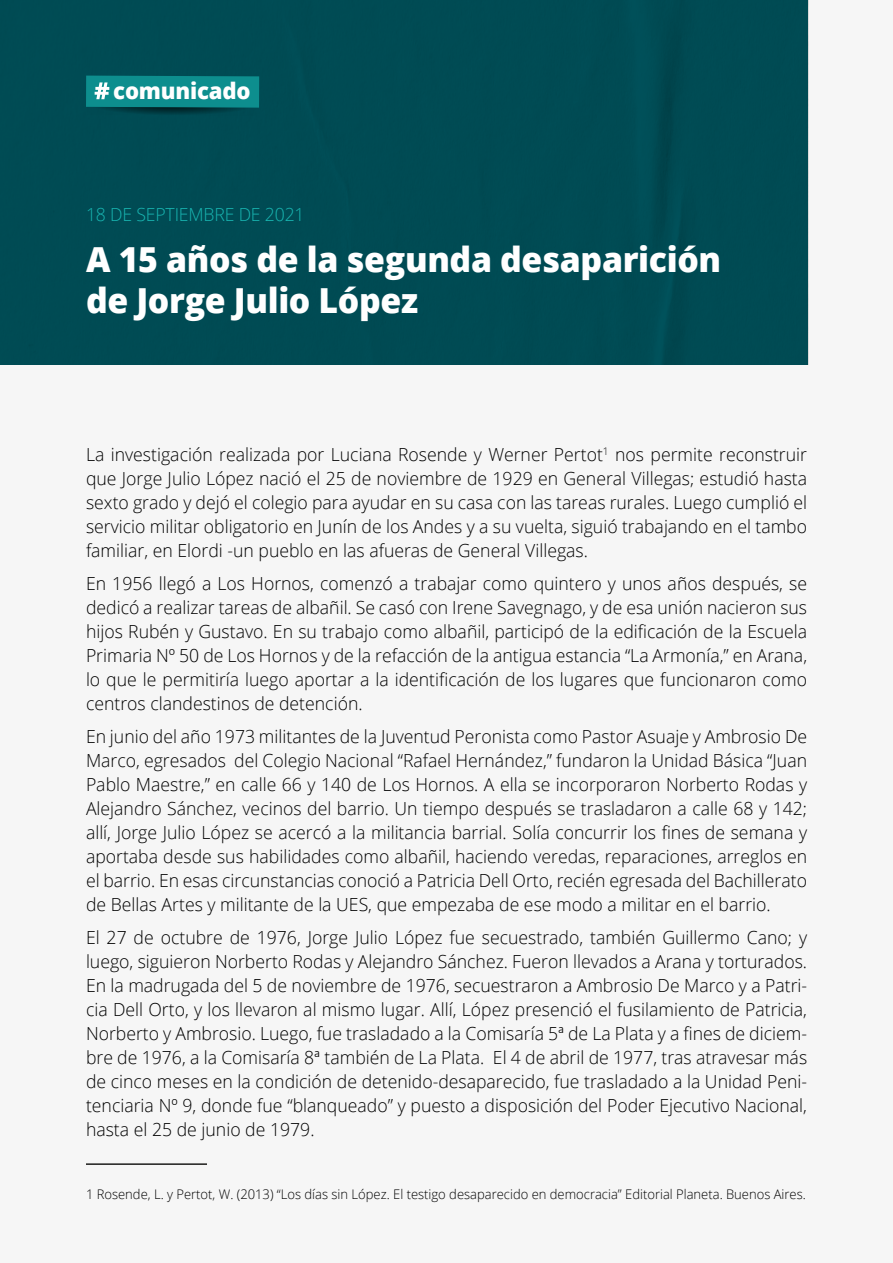
<style>
.page{position:relative;width:893px;height:1263px;background:#f6f6f6}
.page>*{position:absolute;margin:0;border:0;box-sizing:border-box;transform-origin:0 0}
.t1{font:800 34.5px/41.4px "Open Sans";letter-spacing:-.01em;color:#fff}
.t2{font:800 22.65px "Open Sans";letter-spacing:-.01em;color:#fff}
.t3{font:300 18px/24px "Open Sans";color:#000;text-align:justify}
.t4{font:300 18px "Open Sans";letter-spacing:-.01em;color:#18b5b1}
.t5{font:300 13.2px "Open Sans";color:#000}
</style>
<div class="page">
<div style="left:0;top:0;width:808px;height:364px;background:#004b54"></div>
<svg style="left:86px;top:76px;width:173px;height:39px;background:#0f8081"></svg>
<hr style="left:86px;top:1163px;width:121px;height:2px;background:#1d1d1b">
<p class="t2" style="left:113px;top:74px;width:139px">comunicado</p>
<p class="t4" style="left:86px;top:202px;width:220px">18 DE SEPTIEMBRE DE 2021</p>
<h1 class="t1" style="left:86px;top:236px;width:637px">A 15 años de la segunda desaparición de Jorge Julio López</h1>
<p class="t3" style="left:86px;top:442px;width:723px">La investigación realizada por Luciana Rosende y Werner Pertot<sup>1</sup> nos permite reconstruir que Jorge Julio López nació el 25 de noviembre de 1929 en General Villegas; estudió hasta sexto grado y dejó el colegio para ayudar en su casa con las tareas rurales. Luego cumplió el servicio militar obligatorio en Junín de los Andes y a su vuelta, siguió trabajando en el tambo familiar, en Elordi -un pueblo en las afueras de General Villegas.</p>
<p class="t3" style="left:86px;top:571px;width:723px">En 1956 llegó a Los Hornos, comenzó a trabajar como quintero y unos años después, se dedicó a realizar tareas de albañil. Se casó con Irene Savegnago, y de esa unión nacieron sus hijos Rubén y Gustavo. En su trabajo como albañil, participó de la edificación de la Escuela Primaria Nº 50 de Los Hornos y de la refacción de la antigua estancia “La Armonía,” en Arana, lo que le permitiría luego aportar a la identificación de los lugares que funcionaron como centros clandestinos de detención.</p>
<p class="t3" style="left:86px;top:724px;width:723px">En junio del año 1973 militantes de la Juventud Peronista como Pastor Asuaje y Ambrosio De Marco, egresados del Colegio Nacional “Rafael Hernández,” fundaron la Unidad Básica “Juan Pablo Maestre,” en calle 66 y 140 de Los Hornos. A ella se incorporaron Norberto Rodas y Alejandro Sánchez, vecinos del barrio. Un tiempo después se trasladaron a calle 68 y 142; allí, Jorge Julio López se acercó a la militancia barrial. Solía concurrir los fines de semana y aportaba desde sus habilidades como albañil, haciendo veredas, reparaciones, arreglos en el barrio. En esas circunstancias conoció a Patricia Dell Orto, recién egresada del Bachillerato de Bellas Artes y militante de la UES, que empezaba de ese modo a militar en el barrio.</p>
<p class="t3" style="left:86px;top:925px;width:723px">El 27 de octubre de 1976, Jorge Julio López fue secuestrado, también Guillermo Cano; y luego, siguieron Norberto Rodas y Alejandro Sánchez. Fueron llevados a Arana y torturados.<br>En la madrugada del 5 de noviembre de 1976, secuestraron a Ambrosio De Marco y a Patri&shy;cia Dell Orto, y los llevaron al mismo lugar. Allí, López presenció el fusilamiento de Patricia, Norberto y Ambrosio. Luego, fue trasladado a la Comisaría 5ª de La Plata y a fines de diciem&shy;bre de 1976, a la Comisaría 8ª también de La Plata. El 4 de abril de 1977, tras atravesar más de cinco meses en la condición de detenido-desaparecido, fue trasladado a la Unidad Peni&shy;tenciaria Nº 9, donde fue “blanqueado” y puesto a disposición del Poder Ejecutivo Nacional, hasta el 25 de junio de 1979.</p>
<p class="t5" style="left:86px;top:1185px;width:721px">1 Rosende, L. y Pertot, W. (2013) “Los días sin López. El testigo desaparecido en democracia” Editorial Planeta. Buenos Aires.</p>
</div>
